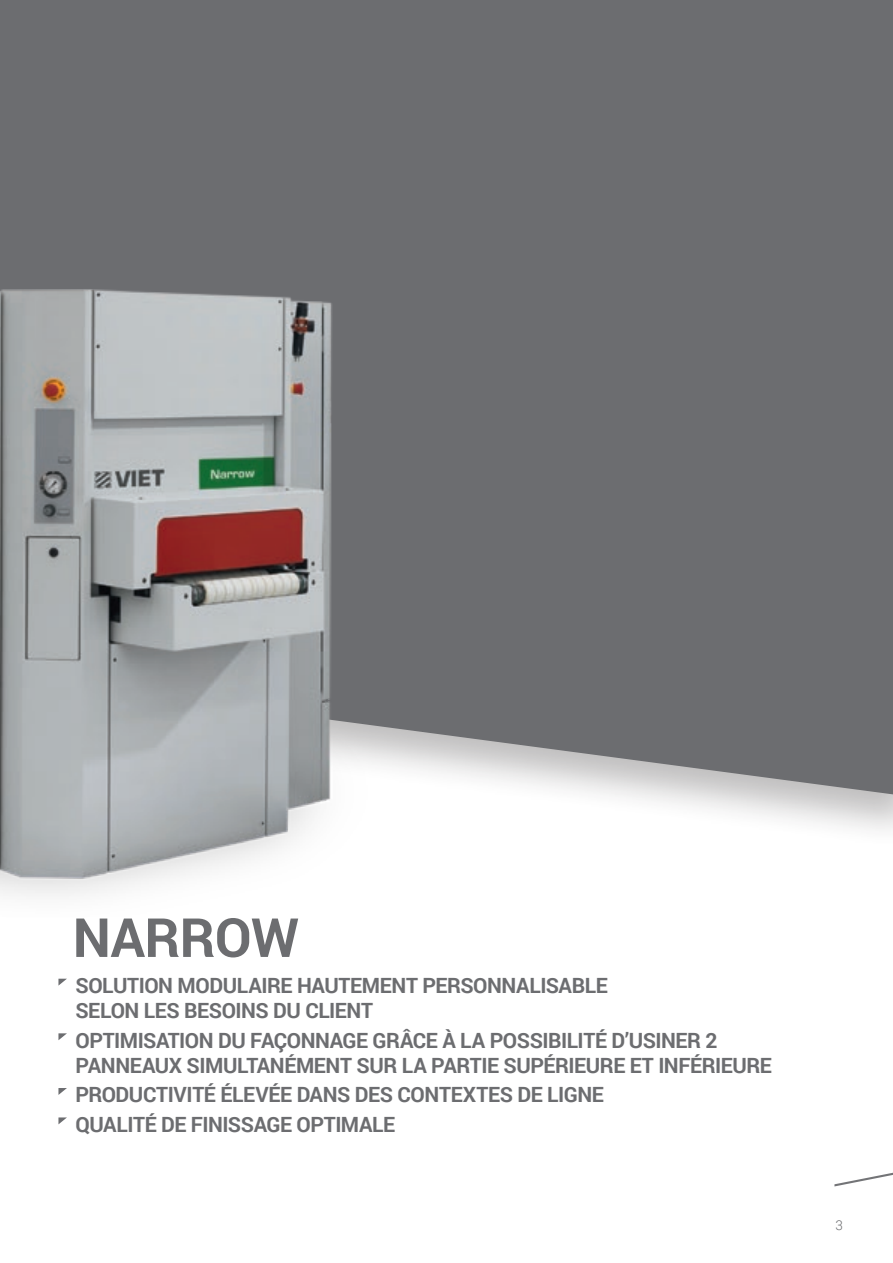
<style>
.page{position:relative;width:893px;height:1263px;background:#fff}
.page>*{position:absolute;margin:0;border:0;box-sizing:border-box;transform-origin:0 0}
.t1{font:700 54px "Roboto";letter-spacing:-.01em;color:#6c6d70}
.t2{font:700 21px/25.2px "Roboto";letter-spacing:-.02em;color:#6c6d70}
.t3{font:300 13.5px "Roboto";color:#6c6d70}
</style>
<div class="page">
<svg style="left:834px;top:1172px;width:59px;height:14px"></svg>
<div style="left:0;top:0;width:893px;height:849px;background:#231f20;opacity:.3"></div>
<div style="left:0;top:0;width:893px;height:796px;background:#6c6d70"></div>
<img style="left:0;top:269px;width:390px;height:627px">
<svg style="left:58px;top:979px;width:9px;height:6px"></svg>
<svg style="left:58px;top:1033px;width:9px;height:7px"></svg>
<svg style="left:58px;top:1088px;width:9px;height:7px"></svg>
<svg style="left:58px;top:1117px;width:9px;height:7px"></svg>
<p class="t1" style="left:73px;top:900px;width:228px">NARROW</p>
<p class="t2" style="left:75px;top:972px;width:534px">SOLUTION MODULAIRE HAUTEMENT PERSONNALISABLE<br>SELON LES BESOINS DU CLIENT</p>
<p class="t2" style="left:75px;top:1027px;width:698px">OPTIMISATION DU FAÇONNAGE GRÂCE À LA POSSIBILITÉ D’USINER 2<br>PANNEAUX SIMULTANÉMENT SUR LA PARTIE SUPÉRIEURE ET INFÉRIEURE</p>
<p class="t2" style="left:75px;top:1079px;width:530px;line-height:29.4px">PRODUCTIVITÉ ÉLEVÉE DANS DES CONTEXTES DE LIGNE<br>QUALITÉ DE FINISSAGE OPTIMALE</p>
<p class="t3" style="left:836px;top:1215px;width:9px">3</p>
</div>
